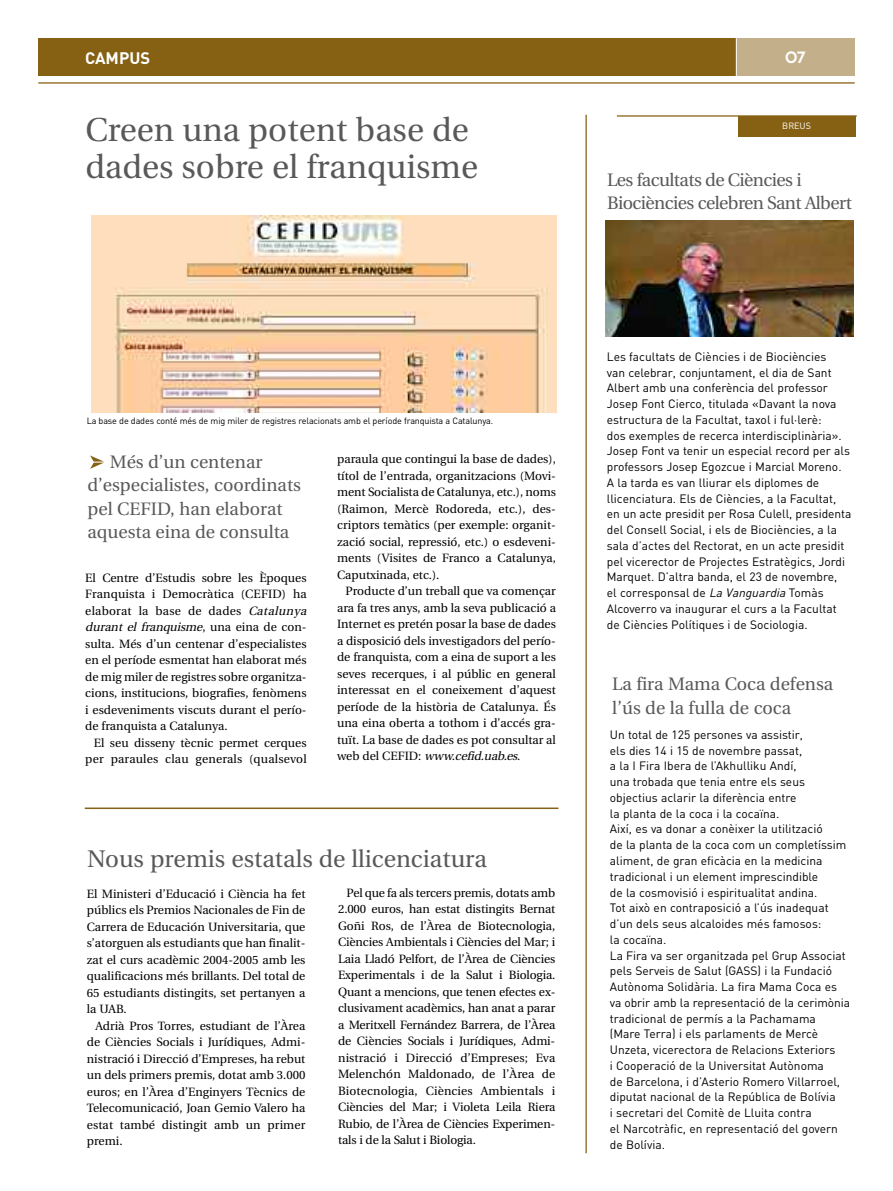
<style>
.page{position:relative;width:893px;height:1191px;background:#fff}
.page>*{position:absolute;margin:0;border:0;box-sizing:border-box;transform-origin:0 0}
.t1{font:33px/37.5px "Utopia";color:#595959}
.t2{font:24px "Utopia";color:#595959}
.t3{font:18px/23.5px "Utopia";color:#595959}
.t4{font:18px/23.5px "Utopia";letter-spacing:-.03em;color:#595959}
.t5{font:700 16.5px "DIN";color:#fff}
.t6{font:16.5px "Chalet New York Nineteen Seventy";color:#fff}
.t7{font:12px/16.5px "Utopia";color:#000;text-align:justify}
.t8{font:12px/15.8px "DIN";color:#000}
.t9{font:9px "DIN";letter-spacing:-.015em;color:#000}
.t10{font:9px "DIN";color:#fff}
.s1{font-style:italic}
</style>
<div class="page">
<img style="left:91px;top:215px;width:466px;height:197px">
<div style="left:38px;top:38px;width:697px;height:38px;background:#866114"></div>
<div style="left:737px;top:39px;width:118px;height:37px;background:#c3b08a"></div>
<hr style="left:38px;top:82px;width:817px;height:2px;background:#866114">
<img style="left:90px;top:455px;width:14px;height:14px">
<hr style="left:585px;top:115px;width:2px;height:1038px;background:#866114">
<div style="left:738px;top:116px;width:117px;height:20px;background:#866114"></div>
<hr style="left:617px;top:115px;width:240px;height:2px;background:#866114">
<img style="left:606px;top:221px;width:247px;height:116px">
<hr style="left:85px;top:807px;width:473px;height:2px;background:#866114">
<h3 class="t5" style="left:85px;top:49px;width:67px">CAMPUS</h3>
<h3 class="t6" style="left:785px;top:48px;width:22px">07</h3>
<h1 class="t1" style="left:85px;top:114px;width:394px">Creen una potent base de dades sobre el franquisme</h1>
<p class="t10" style="left:782px;top:121px;width:30px">BREUS</p>
<h3 class="t4" style="left:607px;top:169px;width:246px">Les facultats de Ciències i<br>Biociències celebren Sant Albert</h3>
<p class="t9" style="left:87px;top:416px;width:408px">La base de dades conté més de mig miler de registres relacionats amb el període franquista a Catalunya.</p>
<h3 class="t3" style="left:87px;top:451px;width:215px;text-indent:22px">Més d’un centenar d’especialistes, coordinats pel CEFID, han elaborat aquesta eina de consulta</h3>
<p class="t7" style="left:85px;top:570px;width:225px;text-align:left">El Centre d’Estudis sobre les Èpoques Franquista i Democràtica (CEFID) ha elaborat la base de dades <span class="s1">Catalunya durant el franquisme</span>, u n a e i n a d e c o n - sulta. Més d’un centenar d’especialistes en el període esmentat han elaborat més de mig miler de registres sobre organitza&shy;cions, institucions, biografies, fenòmens i esdeveniments viscuts durant el perío&shy;de franquista a Catalunya.</p>
<p class="t7" style="left:85px;top:735px;width:223px;text-align:right">El seu disseny tècnic permet cerques per paraules clau generals (qualsevol</p>
<p class="t7" style="left:337px;top:452px;width:220px">paraula que contingui la base de dades), títol de l’entrada, organitzacions (Movi&shy;ment Socialista de Catalunya, etc.), noms (Raimon, Mercè Rodoreda, etc.), des&shy;criptors temàtics (per exemple: organit&shy;zació social, repressió, etc.) o esdeveni&shy;ments (Visites de Franco a Catalunya, Caputxinada, etc.).</p>
<p class="t7" style="left:337px;top:584px;width:220px;text-indent:9px">Producte d’un treball que va començar ara fa tres anys, amb la seva publicació a Internet es pretén posar la base de dades a disposició dels investigadors del perío&shy;de franquista, com a eina de suport a les seves recerques, i al públic en general interessat en el coneixement d’aquest període de la història de Catalunya. És una eina oberta a tothom i d’accés gra&shy;tuït. La base de dades es pot consultar al we b d e l C E F I D : <span class="s1">www.cefid.uab.es</span>.</p>
<h2 class="t2" style="left:87px;top:849px;width:401px">Nous premis estatals de llicenciatura</h2>
<p class="t7" style="left:87px;top:886px;width:220px">El Ministeri d’Educació i Ciència ha fet públics els Premios Nacionales de Fin de Carrera de Educación Universitaria, que s’atorguen als estudiants que han finalit&shy;zat el curs acadèmic 2004-2005 amb les qualificacions més brillants. Del total de 65 estudiants distingits, set pertanyen a la UAB.</p>
<p class="t7" style="left:87px;top:1018px;width:220px;text-indent:9px">Adrià Pros Torres, estudiant de l’Àrea de Ciències Socials i Jurídiques, Admi&shy;nistració i Direcció d’Empreses, ha rebut un dels primers premis, dotat amb 3.000 euros; en l’Àrea d’Enginyers Tècnics de Telecomunicació, Joan Gemio Valero ha estat també distingit amb un primer premi.</p>
<p class="t7" style="left:338px;top:885px;width:219px;text-indent:9px">Pel que fa als tercers premis, dotats amb 2.000 euros, han estat distingits Bernat Goñi Ros, de l’Àrea de Biotecnologia, Ciències Ambientals i Ciències del Mar; i Laia Lladó Pelfort, de l’Àrea de Ciències Experimentals i de la Salut i Biologia.<br>Quant a mencions, que tenen efectes ex&shy;clusivament acadèmics, han anat a parar a Meritxell Fernández Barrera, de l’Àrea de Ciències Socials i Jurídiques, Admi&shy;nistració i Direcció d’Empreses; Eva Melenchón Maldonado, de l’Àrea de Biotecnologia, Ciències Ambientals i Ciències del Mar; i Violeta Leila Riera Rubio, de l’Àrea de Ciències Experimen&shy;tals i de la Salut i Biologia.</p>
<p class="t8" style="left:607px;top:349px;width:246px">Les facultats de Ciències i de Biociències<br>van celebrar, conjuntament, el dia de Sant Albert amb una conferència del professor Josep Font Cierco, titulada «Davant la nova estructura de la Facultat, taxol i ful·lerè:<br>dos exemples de recerca interdisciplinària».<br>Josep Font va tenir un especial record per als professors Josep Egozcue i Marcial Moreno.<br>A la tarda es van lliurar els diplomes de llicenciatura. Els de Ciències, a la Facultat, en un acte presidit per Rosa Culell, presidenta del Consell Social, i els de Biociències, a la sala d’actes del Rectorat, en un acte presidit pel vicerector de Projectes Estratègics, Jordi Marquet. D’altra banda, el 23 de novembre,<br>el corresponsal de <span class="s1">La Vanguardia</span>Tomàs Alcoverro va inaugurar el curs a la Facultat de Ciències Polítiques i de Sociologia.</p>
<h3 class="t3" style="left:612px;top:673px;width:223px">La fira Mama Coca defensa l’ús de la fulla de coca</h3>
<p class="t8" style="left:610px;top:727px;width:242px">Un total de 125 persones va assistir,<br>els dies 14 i 15 de novembre passat,<br>a la I Fira Ibera de l’Akhulliku Andí,<br>una trobada que tenia entre els seus objectius aclarir la diferència entre<br>la planta de la coca i la cocaïna.<br>Així, es va donar a conèixer la utilització<br>de la planta de la coca com un completíssim aliment, de gran eficàcia en la medicina tradicional i un element imprescindible<br>de la cosmovisió i espiritualitat andina.<br>Tot això en contraposició a l’ús inadequat d’un dels seus alcaloides més famosos:<br>la cocaïna.<br>La Fira va ser organitzada pel Grup Associat pels Serveis de Salut (GASS) i la Fundació Autònoma Solidària. La fira Mama Coca es va obrir amb la representació de la cerimònia tradicional de permís a la Pachamama<br>(Mare Terra) i els parlaments de Mercè Unzeta, vicerectora de Relacions Exteriors<br>i Cooperació de la Universitat Autònoma<br>de Barcelona, i d’Asterio Romero Villarroel, diputat nacional de la República de Bolívia<br>i secretari del Comitè de Lluita contra<br>el Narcotràfic, en representació del govern de Bolívia.</p>
</div>
